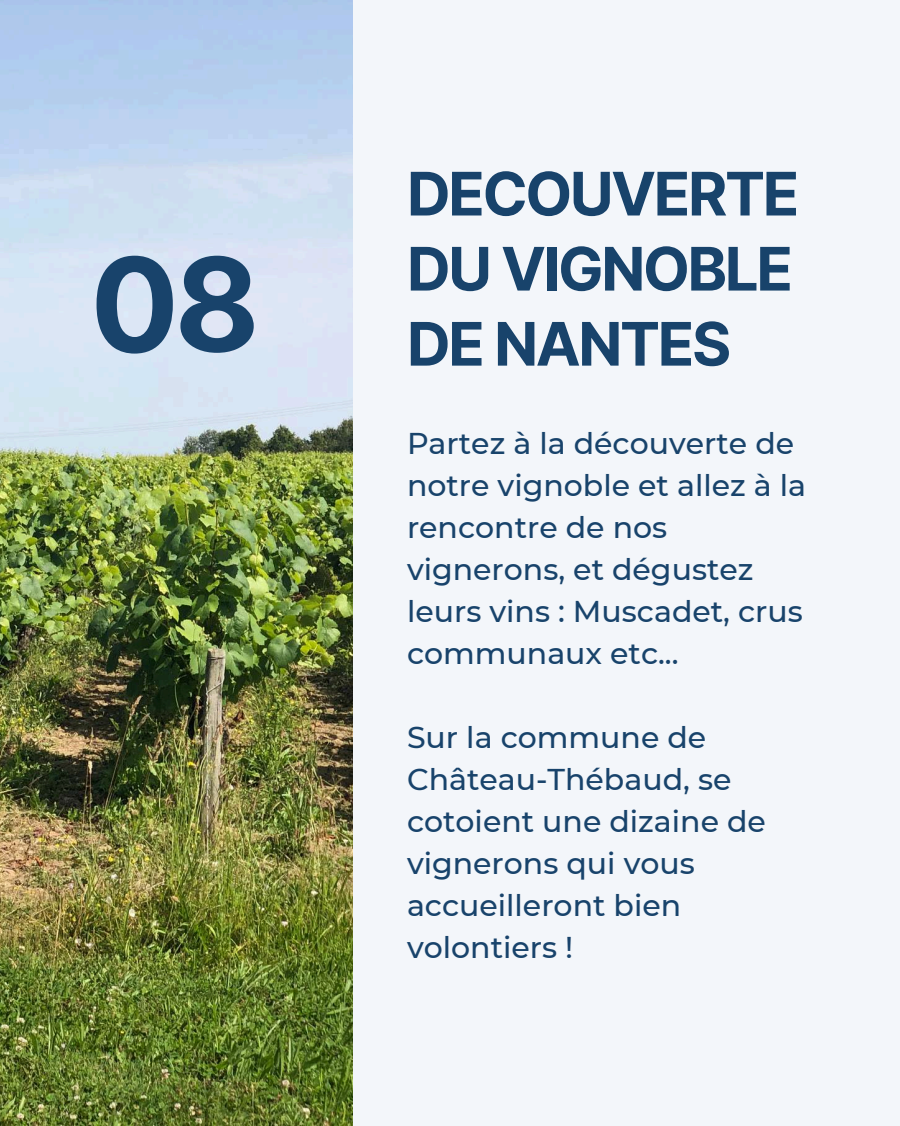
<style>
.page{position:relative;width:900px;height:1126px;background:#fff}
.page>*{position:absolute;margin:0;border:0;box-sizing:border-box;transform-origin:0 0}
.t1{font:700 129.9px "Inter";color:#18436b}
.t2{font:700 60px/75px "Inter";letter-spacing:-.04em;color:#18436b;text-align:justify}
.t3{font:500 30px/42px "Montserrat";color:#18436b}
</style>
<div class="page">
<div style="left:0;top:0;width:900px;height:1125px;background:#f3f6fa"></div>
<img style="left:0;top:0;width:353px;height:1125px">
<h1 class="t1" style="left:90px;top:226px;width:171px">08</h1>
<h2 class="t2" style="left:407px;top:156px;width:394px">DECOUVERTE DU VIGNOBLE DE NANTES</h2>
<p class="t3" style="left:407px;top:422px;width:401px">Partez à la découverte de notre vignoble et allez à la rencontre de nos vignerons, et dégustez leurs vins : Muscadet, crus communaux etc...</p>
<p class="t3" style="left:407px;top:716px;width:360px">Sur la commune de<br>Château-Thébaud, se cotoient une dizaine de vignerons qui vous accueilleront bien volontiers !</p>
</div>
